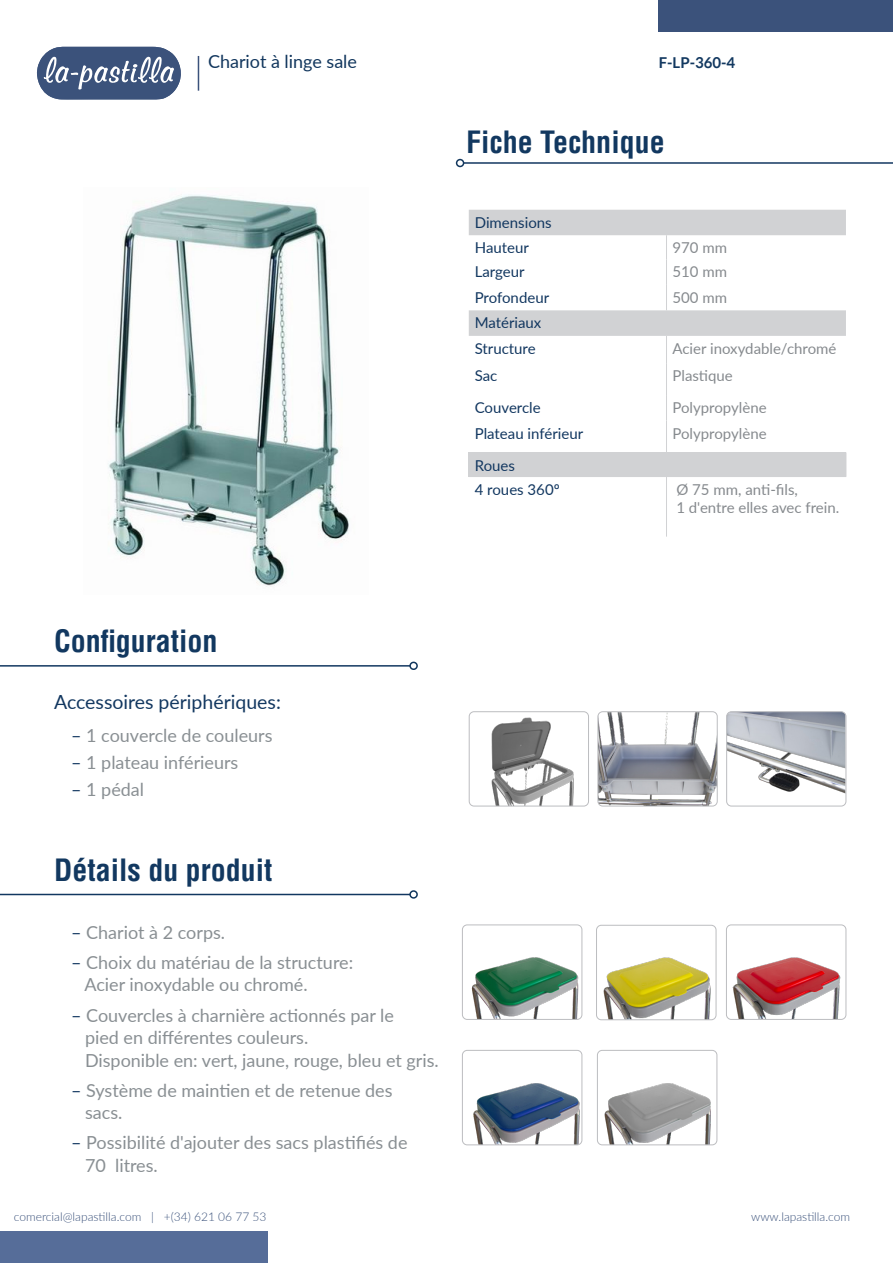
<style>
.page{position:relative;width:893px;height:1263px;background:#fff}
.page>*{position:absolute;margin:0;border:0;box-sizing:border-box;transform-origin:0 0}
.Referencia{font:700 condensed 30px "Helvetica LT Std";color:#123860}
.Pie_Accesorios_EN{font:19.5px "Lato";color:#123760}
.descripciones{font:18px "Lato";color:#898f93}
.t1{font:18px "Lato";color:#11365d}
.Pie_Accesorios_EN-2{font:15px "Lato";color:#868a8e}
.Pie_Accesorios_EN-3{font:15px "Lato";color:#123760}
.t2{font:700 15px "Lato";color:#123860}
.t3{font:300 12px "Lato";color:#3b527b}
.s1{color:#123760}
</style>
<div class="page">
<div style="left:0;top:1232px;width:268px;height:31px;background:#566d99"></div>
<div style="left:659px;top:0;width:234px;height:31px;background:#3b527b"></div>
<svg style="left:37px;top:47px;width:144px;height:53px"></svg>
<hr style="left:198px;top:56px;width:1px;height:35px;background:#3b527b">
<img style="left:108px;top:195px;width:241px;height:392px">
<hr style="left:463px;top:162px;width:430px;height:2px;background:#123760">
<div style="left:456px;top:159px;width:8px;height:8px;border:2px solid #11365d;border-radius:50%"></div>
<svg style="left:469px;top:210px;width:377px;height:126px"></svg>
<div style="left:469px;top:452px;width:377px;height:24px;background:#d1d2d4"></div>
<svg style="left:666px;top:235px;width:1px;height:75px"></svg>
<svg style="left:666px;top:336px;width:1px;height:27px"></svg>
<hr style="left:666px;top:363px;width:1px;height:32px;background:#d1d2d4">
<svg style="left:666px;top:395px;width:1px;height:26px"></svg>
<hr style="left:666px;top:421px;width:1px;height:31px;background:#d1d2d4">
<hr style="left:666px;top:477px;width:1px;height:60px;background:#d1d2d4">
<svg style="left:846px;top:452px;width:1px;height:24px"></svg>
<hr style="left:469px;top:476px;width:197px;height:1px;background:#d1d2d4">
<hr style="left:666px;top:476px;width:180px;height:1px;background:#d1d2d4">
<hr style="left:0;top:665px;width:410px;height:2px;background:#123760">
<div style="left:409px;top:662px;width:9px;height:8px;border:2px solid #11365d;border-radius:50%"></div>
<hr style="left:0;top:894px;width:410px;height:1px;background:#123760">
<div style="left:409px;top:890px;width:9px;height:9px;border:2px solid #11365d;border-radius:50%"></div>
<img style="left:462px;top:926px;width:120px;height:92px">
<div style="left:462px;top:924px;width:120px;height:96px;border:1px solid #bcbdc0;border-radius:5px"></div>
<img style="left:469px;top:717px;width:118px;height:89px">
<div style="left:469px;top:711px;width:120px;height:95px;border:1px solid #bcbdc0;border-radius:5px"></div>
<img style="left:462px;top:1050px;width:120px;height:95px">
<div style="left:462px;top:1050px;width:120px;height:95px;border:1px solid #bcbdc0;border-radius:5px"></div>
<img style="left:596px;top:925px;width:120px;height:95px">
<div style="left:596px;top:925px;width:120px;height:95px;border:1px solid #bcbdc0;border-radius:5px"></div>
<img style="left:599px;top:713px;width:117px;height:93px">
<div style="left:597px;top:711px;width:121px;height:95px;border:1px solid #bcbdc0;border-radius:5px"></div>
<img style="left:597px;top:1050px;width:120px;height:95px">
<div style="left:597px;top:1050px;width:120px;height:95px;border:1px solid #bcbdc0;border-radius:5px"></div>
<img style="left:726px;top:926px;width:120px;height:92px">
<div style="left:726px;top:924px;width:120px;height:96px;border:1px solid #bcbdc0;border-radius:5px"></div>
<img style="left:728px;top:713px;width:117px;height:93px">
<div style="left:726px;top:711px;width:120px;height:95px;border:1px solid #bcbdc0;border-radius:5px"></div>
<p class="t1" style="left:208px;top:49px;width:150px">Chariot à linge sale</p>
<p class="t2" style="left:659px;top:54px;width:78px">F-LP-360-4</p>
<p class="Referencia" style="left:466px;top:124px;width:200px">Fiche Technique</p>
<p class="Pie_Accesorios_EN-3" style="left:475px;top:212px;width:78px">Dimensions</p>
<p class="Pie_Accesorios_EN-3" style="left:475px;top:237px;width:56px">Hauteur</p>
<p class="Pie_Accesorios_EN-2" style="left:672px;top:237px;width:56px">970 mm</p>
<p class="Pie_Accesorios_EN-3" style="left:475px;top:261px;width:51px">Largeur</p>
<p class="Pie_Accesorios_EN-2" style="left:672px;top:261px;width:56px">510 mm</p>
<p class="Pie_Accesorios_EN-3" style="left:475px;top:287px;width:76px">Profondeur</p>
<p class="Pie_Accesorios_EN-2" style="left:672px;top:287px;width:56px">500 mm</p>
<p class="Pie_Accesorios_EN-3" style="left:475px;top:312px;width:68px">Matériaux</p>
<p class="Pie_Accesorios_EN-3" style="left:475px;top:338px;width:62px">Structure</p>
<p class="Pie_Accesorios_EN-2" style="left:672px;top:338px;width:166px">Acier inoxydable/chromé</p>
<p class="Pie_Accesorios_EN-3" style="left:475px;top:365px;width:24px">Sac</p>
<p class="Pie_Accesorios_EN-2" style="left:672px;top:365px;width:62px">Plastique</p>
<p class="Pie_Accesorios_EN-3" style="left:475px;top:397px;width:67px">Couvercle</p>
<p class="Pie_Accesorios_EN-2" style="left:672px;top:397px;width:96px">Polypropylène</p>
<p class="Pie_Accesorios_EN-3" style="left:475px;top:422px;width:110px">Plateau inférieur</p>
<p class="Pie_Accesorios_EN-2" style="left:672px;top:422px;width:96px">Polypropylène</p>
<p class="Pie_Accesorios_EN-3" style="left:475px;top:454px;width:42px">Roues</p>
<p class="Pie_Accesorios_EN-3" style="left:475px;top:478px;width:86px">4 roues 360º</p>
<p class="Pie_Accesorios_EN-2" style="left:676px;top:478px;width:123px">Ø 75 mm, anti-fils,</p>
<p class="Pie_Accesorios_EN-2" style="left:676px;top:496px;width:165px">1 d'entre elles avec frein.</p>
<p class="Referencia" style="left:54px;top:622px;width:165px">Configuration</p>
<p class="Pie_Accesorios_EN" style="left:54px;top:687px;width:228px">Accessoires périphériques:</p>
<p class="descripciones" style="left:71px;top:722px;width:203px"><span class="s1">–</span> 1 couvercle de couleurs</p>
<p class="descripciones" style="left:71px;top:749px;width:169px"><span class="s1">–</span> 1 plateau inférieurs</p>
<p class="descripciones" style="left:71px;top:776px;width:74px"><span class="s1">–</span> 1 pédal</p>
<p class="Referencia" style="left:54px;top:851px;width:220px">Détails du produit</p>
<p class="descripciones" style="left:71px;top:919px;width:155px"><span class="s1">–</span> Chariot à 2 corps.</p>
<p class="descripciones" style="left:71px;top:949px;width:284px"><span class="s1">–</span> Choix du matériau de la structure:</p>
<p class="descripciones" style="left:84px;top:972px;width:225px">Acier inoxydable ou chromé.</p>
<p class="descripciones" style="left:71px;top:1002px;width:324px"><span class="s1">–</span> Couvercles à charnière actionnés par le</p>
<p class="descripciones" style="left:85px;top:1024px;width:225px">pied en différentes couleurs.</p>
<p class="descripciones" style="left:85px;top:1047px;width:355px">Disponible en: vert, jaune, rouge, bleu et gris.</p>
<p class="descripciones" style="left:71px;top:1077px;width:323px"><span class="s1">–</span> Système de maintien et de retenue des</p>
<p class="descripciones" style="left:85px;top:1099px;width:39px">sacs.</p>
<p class="descripciones" style="left:71px;top:1129px;width:338px"><span class="s1">–</span> Possibilité d'ajouter des sacs plastifiés de</p>
<p class="descripciones" style="left:85px;top:1152px;width:74px">70 litres.</p>
<p class="t3" style="left:14px;top:1208px;width:254px">comercial@lapastilla.com | +(34) 621 06 77 53</p>
<p class="t3" style="left:751px;top:1208px;width:100px">www.lapastilla.com</p>
</div>
